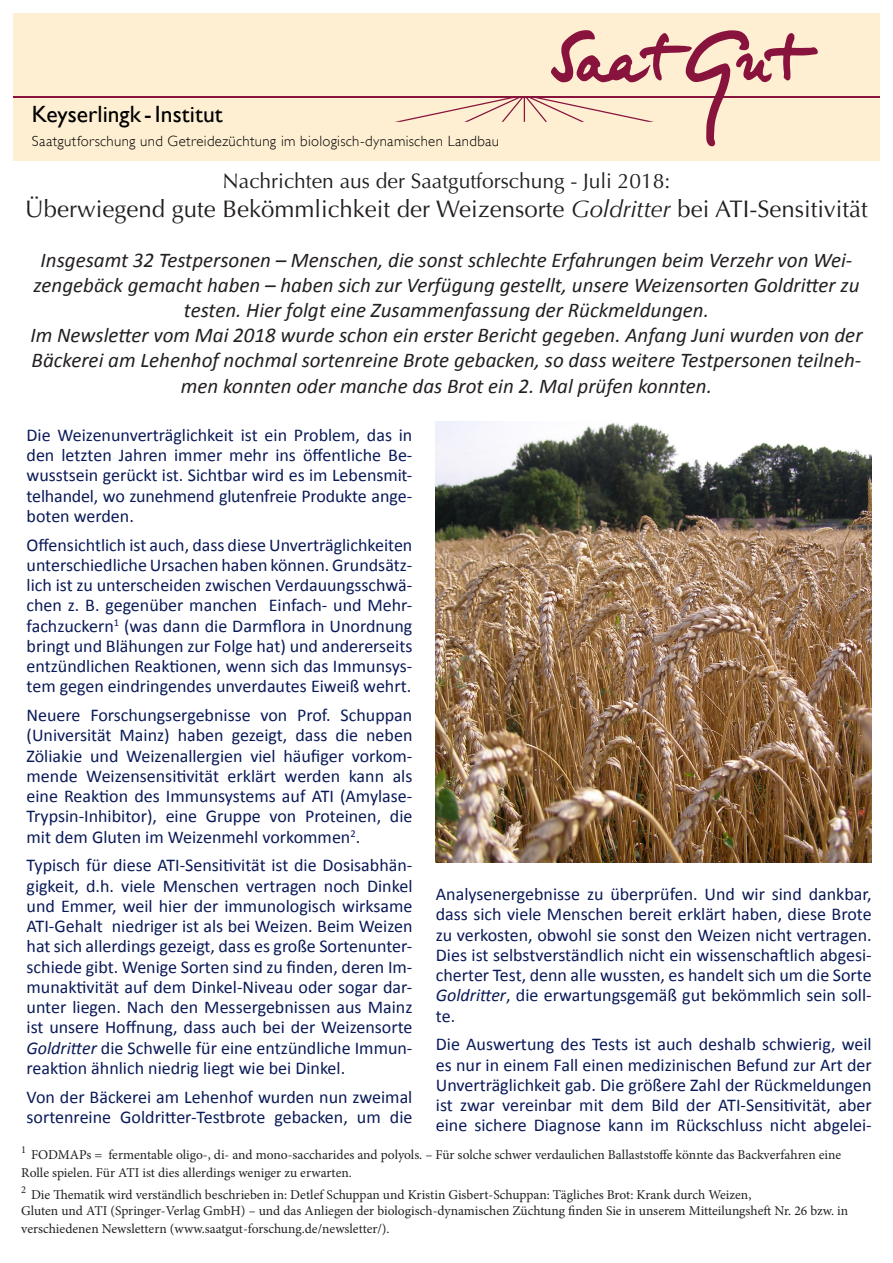
<style>
.page{position:relative;width:893px;height:1263px;background:#fff}
.page>*{position:absolute;margin:0;border:0;box-sizing:border-box;transform-origin:0 0}
.t1{font:24px "Optima LT Std";color:#231f20}
.t2{font:23.55px "Gill Sans";letter-spacing:.005em;color:#000}
.t3{font:italic 21px/25.2px "Calibri";color:#231f20;text-align:center}
.t4{font:21px "Optima LT Std";color:#231f20}
.t5{font:18px/20.2px "Calibri";color:#0a1a58;text-align:justify}
.t6{font:300 14.85px "Gill Sans";letter-spacing:.02em;color:#000}
.t7{font:13.5px/18px "Minion Pro";color:#231f20}
.s1{font-style:italic}
</style>
<div class="page">
<div style="left:13px;top:13px;width:866px;height:148px;background:#feefd2"></div>
<hr style="left:13px;top:97px;width:866px;height:1px;background:#88133d">
<svg style="left:395px;top:30px;width:423px;height:116px"></svg>
<img style="left:436px;top:421px;width:436px;height:441px">
<h2 class="t2" style="left:32px;top:100px;width:192px">Keyserlingk -Institut</h2>
<p class="t6" style="left:32px;top:133px;width:469px">Saatgutforschung und Getreidezüchtung im biologisch-dynamischen Landbau</p>
<p class="t4" style="left:223px;top:168px;width:449px">Nachrichten aus der Saatgutforschung - Juli 2018:</p>
<h1 class="t1" style="left:25px;top:194px;width:844px">Überwiegend gute Bekömmlichkeit der Weizensorte <span class="s1">Goldritter</span> bei ATI-Sensitivität</h1>
<p class="t3" style="left:30px;top:246px;width:834px">Insgesamt 32 Testpersonen – Menschen, die sonst schlechte Erfahrungen beim Verzehr von Wei&shy;zengebäck gemacht haben – haben sich zur Verfügung gestellt, unsere Weizensorten Goldritter zu testen. Hier folgt eine Zusammenfassung der Rückmeldungen.<br>Im Newsletter vom Mai 2018 wurde schon ein erster Bericht gegeben. Anfang Juni wurden von der Bäckerei am Lehenhof nochmal sortenreine Brote gebacken, so dass weitere Testpersonen teilneh&shy;men konnten oder manche das Brot ein 2. Mal prüfen konnten.</p>
<p class="t5" style="left:27px;top:425px;width:387px">Die Weizenunverträglichkeit ist ein Problem, das in den letzten Jahren immer mehr ins öffentliche Be&shy;wusstsein gerückt ist. Sichtbar wird es im Lebensmit&shy;telhandel, wo zunehmend glutenfreie Produkte ange&shy;boten werden.</p>
<p class="t5" style="left:27px;top:535px;width:387px">Offensichtlich ist auch, dass diese Unverträglichkeiten unterschiedliche Ursachen haben können. Grundsätz&shy;lich ist zu unterscheiden zwischen Verdauungsschwä&shy;chen z. B. gegenüber manchen Einfach- und Mehr&shy;fachzuckern<sup>1</sup> (was dann die Darmflora in Unordnung bringt und Blähungen zur Folge hat) und andererseits entzündlichen Reaktionen, wenn sich das Immunsys&shy;tem gegen eindringendes unverdautes Eiweiß wehrt.</p>
<p class="t5" style="left:27px;top:705px;width:387px">Neuere Forschungsergebnisse von Prof. Schuppan (Universität Mainz) haben gezeigt, dass die neben Zöliakie und Weizenallergien viel häufiger vorkom&shy;mende Weizensensitivität erklärt werden kann als eine Reaktion des Immunsystems auf ATI (Amylase-Trypsin-Inhibitor), eine Gruppe von Proteinen, die mit dem Gluten im Weizenmehl vorkommen<sup>2</sup>.</p>
<p class="t5" style="left:27px;top:855px;width:387px">Typisch für diese ATI-Sensitivität ist die Dosisabhän&shy;gigkeit, d.h. viele Menschen vertragen noch Dinkel und Emmer, weil hier der immunologisch wirksame ATI-Gehalt niedriger ist als bei Weizen. Beim Weizen hat sich allerdings gezeigt, dass es große Sortenunter&shy;schiede gibt. Wenige Sorten sind zu finden, deren Im&shy;munaktivität auf dem Dinkel-Niveau oder sogar dar&shy;unter liegen. Nach den Messergebnissen aus Mainz ist unsere Hoffnung, dass auch bei der Weizensorte <span class="s1">Goldritter</span> die Schwelle für eine entzündliche Immun&shy;reaktion ähnlich niedrig liegt wie bei Dinkel.</p>
<p class="t5" style="left:27px;top:1087px;width:387px">Von der Bäckerei am Lehenhof wurden nun zweimal sortenreine Goldritter-Testbrote gebacken, um die</p>
<p class="t5" style="left:436px;top:884px;width:437px">Analysenergebnisse zu überprüfen. Und wir sind dankbar, dass sich viele Menschen bereit erklärt haben, diese Brote zu verkosten, obwohl sie sonst den Weizen nicht vertragen.<br>Dies ist selbstverständlich nicht ein wissenschaftlich abgesi&shy;cherter Test, denn alle wussten, es handelt sich um die Sorte <span class="s1">Goldritter</span>, die erwartungsgemäß gut bekömmlich sein soll&shy;te.</p>
<p class="t5" style="left:436px;top:1034px;width:437px">Die Auswertung des Tests ist auch deshalb schwierig, weil es nur in einem Fall einen medizinischen Befund zur Art der Unverträglichkeit gab. Die größere Zahl der Rückmeldungen ist zwar vereinbar mit dem Bild der ATI-Sensitivität, aber eine sichere Diagnose kann im Rückschluss nicht abgelei-</p>
<p class="t7" style="left:21px;top:1146px;width:821px"><sup>1</sup> FODMAPs = fermentable oligo-, di- and mono-saccharides and polyols. – Für solche schwer verdaulichen Ballaststoffe könnte das Backverfahren eine<br>Rolle spielen. Für ATI ist dies allerdings weniger zu erwarten.</p>
<p class="t7" style="left:21px;top:1186px;width:828px;line-height:16.2px"><sup>2</sup> Die Thematik wird verständlich beschrieben in: Detlef Schuppan und Kristin Gisbert-Schuppan: Tägliches Brot: Krank durch Weizen,<br>Gluten und ATI (Springer-Verlag GmbH) – und das Anliegen der biologisch-dynamischen Züchtung finden Sie in unserem Mitteilungsheft Nr. 26 bzw. in</p>
<p class="t7" style="left:21px;top:1220px;width:370px">verschiedenen Newslettern (www.saatgut-forschung.de/newsletter/).</p>
</div>
